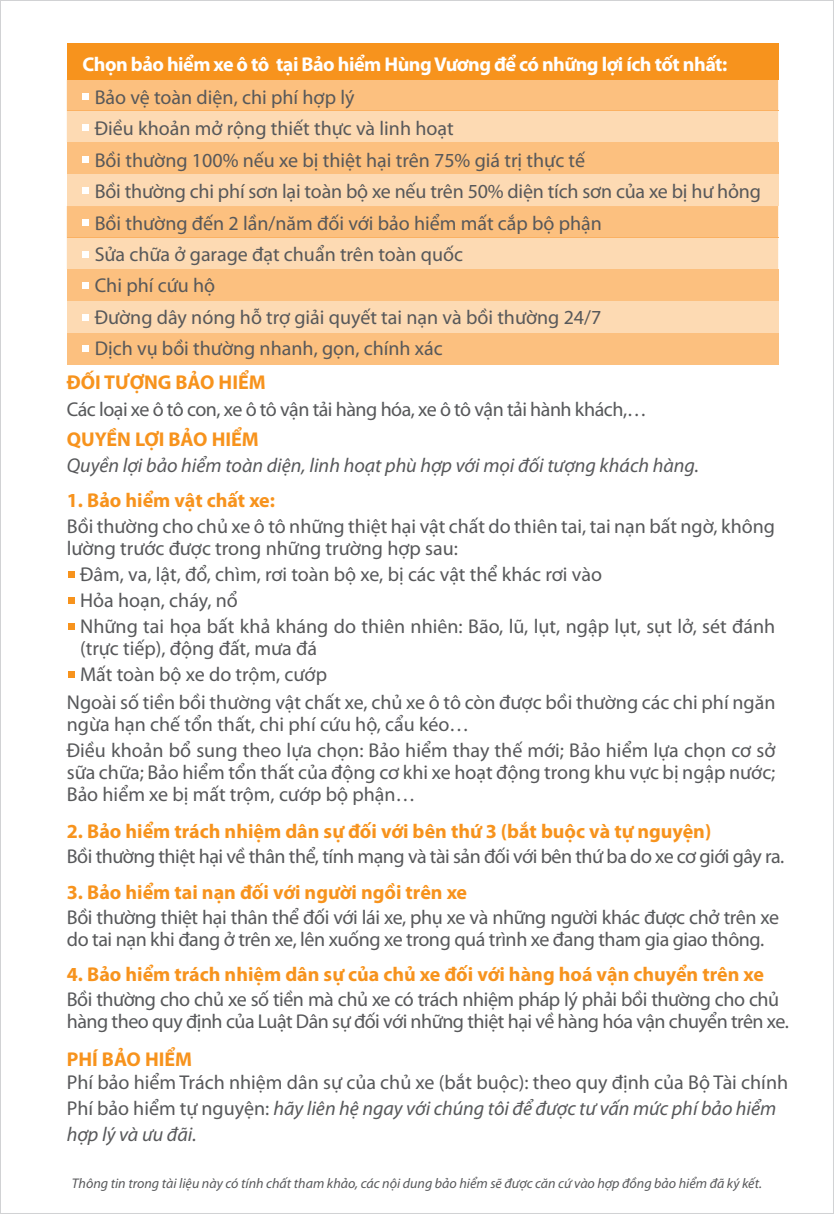
<style>
.page{position:relative;width:834px;height:1214px;background:#fff}
.page>*{position:absolute;margin:0;border:0;box-sizing:border-box;transform-origin:0 0}
.t1{font:20px/31.4px "Myriad Pro";color:#57585a}
.t2{font:20px/22px "Myriad Pro";letter-spacing:-.025em;color:#57585a}
.t3{font:700 20px "Myriad Pro";color:#f7931d}
.t4{font:20px/22px "Myriad Pro";letter-spacing:-.02em;color:#57585a}
.t5{font:italic 20px "Myriad Pro";color:#57585a}
.t6{font:700 20px "Myriad Pro";letter-spacing:-.025em;color:#fff}
.t7{font:italic 14px "Myriad Pro";color:#57585a}
.s1{font-style:italic}
</style>
<div class="page">
<div style="left:67px;top:43px;width:711px;height:37px;background:#f7931d"></div>
<svg style="left:67px;top:80px;width:711px;height:62px;background:#fccc98"></svg>
<div style="left:67px;top:142px;width:711px;height:32px;background:#fcc07f"></div>
<div style="left:67px;top:174px;width:711px;height:32px;background:#fddab3"></div>
<svg style="left:67px;top:206px;width:711px;height:63px;background:#fccc98"></svg>
<div style="left:67px;top:269px;width:711px;height:32px;background:#fcc07f"></div>
<div style="left:67px;top:333px;width:711px;height:31px;background:#fcc07f"></div>
<div style="left:67px;top:301px;width:711px;height:32px;background:#fddab3"></div>
<div style="left:82px;top:93px;width:7px;height:6px;background:#fff"></div>
<div style="left:82px;top:125px;width:7px;height:6px;background:#fff"></div>
<div style="left:82px;top:156px;width:7px;height:6px;background:#fff"></div>
<div style="left:82px;top:188px;width:7px;height:6px;background:#fff"></div>
<div style="left:82px;top:219px;width:7px;height:7px;background:#fff"></div>
<div style="left:82px;top:251px;width:7px;height:6px;background:#fff"></div>
<div style="left:82px;top:282px;width:7px;height:7px;background:#fff"></div>
<div style="left:82px;top:314px;width:7px;height:6px;background:#fff"></div>
<div style="left:82px;top:345px;width:7px;height:7px;background:#fff"></div>
<svg style="left:69px;top:571px;width:6px;height:6px"></svg>
<svg style="left:69px;top:597px;width:6px;height:6px"></svg>
<svg style="left:69px;top:623px;width:6px;height:6px"></svg>
<svg style="left:69px;top:671px;width:6px;height:6px"></svg>
<p class="t6" style="left:82px;top:51px;width:646px">Chọn bảo hiểm xe ô tô tại Bảo hiểm Hùng Vương để có những lợi ích tốt nhất:</p>
<p class="t1" style="left:95px;top:81px;width:667px">Bảo vệ toàn diện, chi phí hợp lý<br>Điều khoản mở rộng thiết thực và linh hoạt<br>Bồi thường 100% nếu xe bị thiệt hại trên 75% giá trị thực tế<br>Bồi thường chi phí sơn lại toàn bộ xe nếu trên 50% diện tích sơn của xe bị hư hỏng Bồi thường đến 2 lần/năm đối với bảo hiểm mất cắp bộ phận<br>Sửa chữa ở garage đạt chuẩn trên toàn quốc<br>Chi phí cứu hộ<br>Đường dây nóng hỗ trợ giải quyết tai nạn và bồi thường 24/7<br>Dịch vụ bồi thường nhanh, gọn, chính xác</p>
<p class="t3" style="left:67px;top:369px;width:200px">ĐỐI TƯỢNG BẢO HIỂM</p>
<p class="t3" style="left:67px;top:426px;width:193px">QUYỀN LỢI BẢO HIỂM</p>
<p class="t2" style="left:67px;top:398px;width:581px">Các loại xe ô tô con, xe ô tô vận tải hàng hóa, xe ô tô vận tải hành khách,…</p>
<p class="t5" style="left:67px;top:453px;width:633px">Quyền lợi bảo hiểm toàn diện, linh hoạt phù hợp với mọi đối tượng khách hàng.</p>
<p class="t3" style="left:67px;top:487px;width:210px">1. Bảo hiểm vật chất xe:</p>
<p class="t1" style="left:67px;top:515px;width:709px;line-height:22px">Bồi thường cho chủ xe ô tô những thiệt hại vật chất do thiên tai, tai nạn bất ngờ, không lường trước được trong những trường hợp sau:</p>
<p class="t1" style="left:80px;top:561px;width:696px;line-height:26px">Đâm, va, lật, đổ, chìm, rơi toàn bộ xe, bị các vật thể khác rơi vào<br>Hỏa hoạn, cháy, nổ<br>Những tai họa bất khả kháng do thiên nhiên: Bão, lũ, lụt, ngập lụt, sụt lở, sét đánh</p>
<p class="t1" style="left:80px;top:635px;width:248px;line-height:26px">(trực tiếp), động đất, mưa đá<br>Mất toàn bộ xe do trộm, cướp</p>
<p class="t1" style="left:67px;top:690px;width:710px;line-height:22px">Ngoài số tiền bồi thường vật chất xe, chủ xe ô tô còn được bồi thường các chi phí ngăn ngừa hạn chế tổn thất, chi phí cứu hộ, cẩu kéo…</p>
<p class="t1" style="left:67px;top:738px;width:710px;line-height:22px;text-align:justify">Điều khoản bổ sung theo lựa chọn: Bảo hiểm thay thế mới; Bảo hiểm lựa chọn cơ sở sữa chữa; Bảo hiểm tổn thất của động cơ khi xe hoạt động trong khu vực bị ngập nước; Bảo hiểm xe bị mất trộm, cướp bộ phận…</p>
<p class="t3" style="left:67px;top:817px;width:646px">2. Bảo hiểm trách nhiệm dân sự đối với bên thứ 3 (bắt buộc và tự nguyện)</p>
<p class="t2" style="left:67px;top:844px;width:719px">Bồi thường thiệt hại về thân thể, tính mạng và tài sản đối với bên thứ ba do xe cơ giới gây ra.</p>
<p class="t3" style="left:67px;top:879px;width:402px">3. Bảo hiểm tai nạn đối với người ngồi trên xe</p>
<p class="t4" style="left:67px;top:905px;width:713px">Bồi thường thiệt hại thân thể đối với lái xe, phụ xe và những người khác được chở trên xe do tai nạn khi đang ở trên xe, lên xuống xe trong quá trình xe đang tham gia giao thông.</p>
<p class="t3" style="left:67px;top:961px;width:698px">4. Bảo hiểm trách nhiệm dân sự của chủ xe đối với hàng hoá vận chuyển trên xe</p>
<p class="t2" style="left:67px;top:987px;width:723px">Bồi thường cho chủ xe số tiền mà chủ xe có trách nhiệm pháp lý phải bồi thường cho chủ hàng theo quy định của Luật Dân sự đối với những thiệt hại về hàng hóa vận chuyển trên xe.</p>
<p class="t3" style="left:67px;top:1045px;width:127px">PHÍ BẢO HIỂM</p>
<p class="t1" style="left:67px;top:1069px;width:722px;line-height:26px">Phí bảo hiểm Trách nhiệm dân sự của chủ xe (bắt buộc): theo quy định của Bộ Tài chính<br>Phí bảo hiểm tự nguyện: <span class="s1">hãy liên hệ ngay với chúng tôi để được tư vấn mức phí bảo hiểm hợp lý và ưu đãi.</span></p>
<p class="t7" style="left:72px;top:1174px;width:691px">Thông tin trong tài liệu này có tính chất tham khảo, các nội dung bảo hiểm sẽ được căn cứ vào hợp đồng bảo hiểm đã ký kết.</p>
</div>
